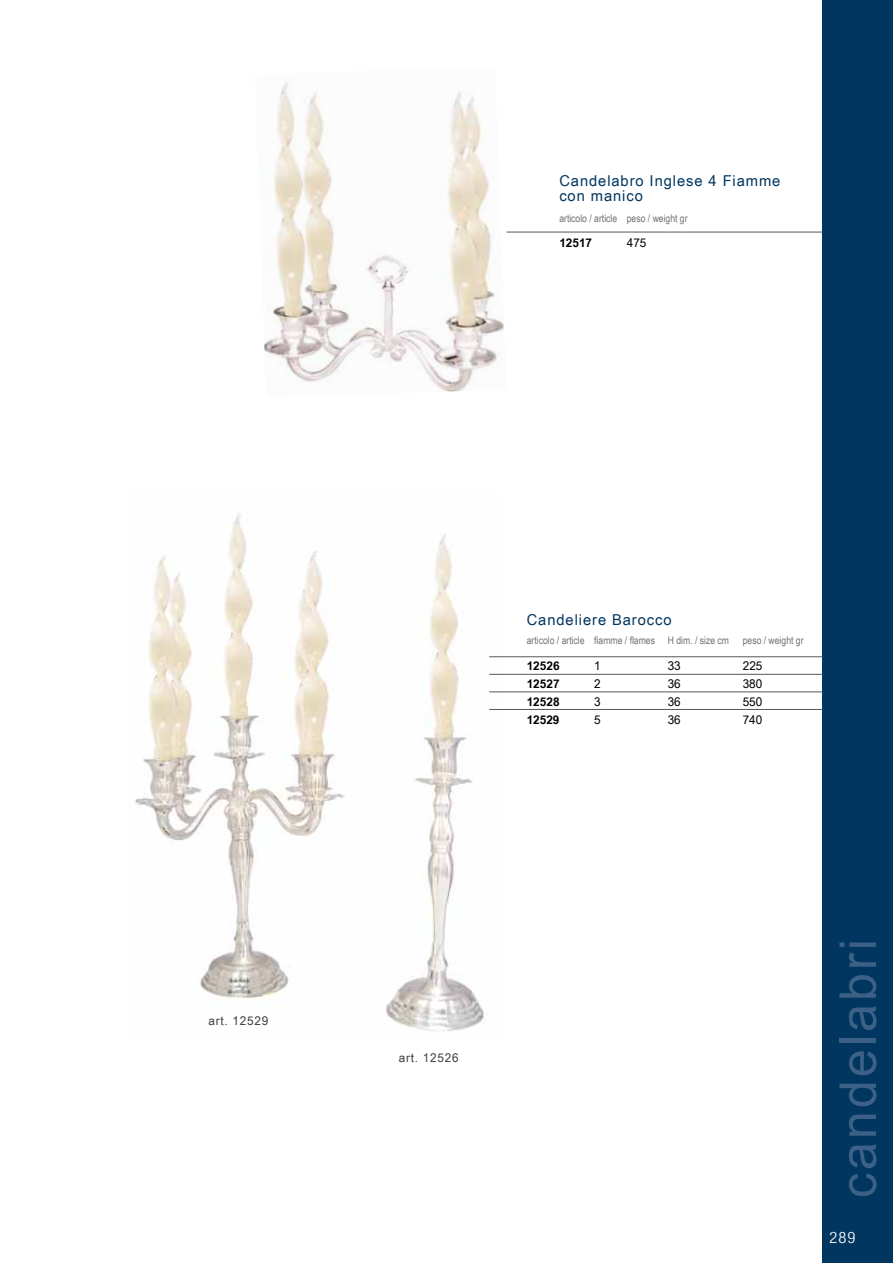
<style>
.page{position:relative;width:893px;height:1263px;background:#fff}
.page>*{position:absolute;margin:0;border:0;box-sizing:border-box;transform-origin:0 0}
.t1{font:51px "Arial Narrow";letter-spacing:.05em;color:#3c6086;scale:1.2 1}
.t2{font:15px/15px "Arial Narrow";letter-spacing:.05em;color:#003660;scale:1.2 1}
.t3{font:300 condensed 15px "Helvetica";color:#fff;scale:1.2 1}
.t4{font:12px "Arial Narrow";color:#000;scale:1.2 1}
.t5{font:700 12px "Arial Narrow";color:#000;scale:1.2 1}
.t6{font:12px "Arial Narrow";letter-spacing:.05em;color:#3e3d40;scale:1.2 1}
.t7{font:10.5px "Arial Narrow";color:#707172}
</style>
<div class="page">
<div style="left:823px;top:0;width:70px;height:1263px;background:#003660"></div>
<img style="left:264px;top:82px;width:240px;height:310px">
<hr style="left:506px;top:232px;width:317px;height:1px;background:#58585a">
<img style="left:135px;top:513px;width:365px;height:519px">
<hr style="left:489px;top:656px;width:334px;height:1px;background:#58585a">
<hr style="left:489px;top:674px;width:334px;height:1px;background:#58585a">
<hr style="left:489px;top:692px;width:334px;height:1px;background:#58585a">
<hr style="left:489px;top:709px;width:334px;height:1px;background:#58585a">
<h2 class="t2" style="left:559px;top:173px;width:186px">Candelabro Inglese 4 Fiamme con manico</h2>
<p class="t5" style="left:559px;top:234px;width:29px">12517</p>
<p class="t4" style="left:627px;top:234px;width:18px">475</p>
<p class="t7" style="left:559px;top:210px;width:130px">articolo / article peso / weight gr</p>
<p class="t6" style="left:209px;top:1012px;width:51px">art. 12529</p>
<h2 class="t2" style="left:527px;top:611px;width:122px">Candeliere Barocco</h2>
<p class="t5" style="left:527px;top:656px;width:29px">12526</p>
<p class="t4" style="left:594px;top:656px;width:7px">1</p>
<p class="t4" style="left:668px;top:656px;width:12px">33</p>
<p class="t4" style="left:743px;top:656px;width:18px">225</p>
<p class="t5" style="left:527px;top:674px;width:29px">12527</p>
<p class="t4" style="left:594px;top:674px;width:7px">2</p>
<p class="t4" style="left:668px;top:674px;width:12px">36</p>
<p class="t4" style="left:743px;top:674px;width:18px">380</p>
<p class="t5" style="left:527px;top:692px;width:29px">12528</p>
<p class="t4" style="left:594px;top:692px;width:7px">3</p>
<p class="t4" style="left:668px;top:692px;width:12px">36</p>
<p class="t4" style="left:743px;top:692px;width:18px">550</p>
<p class="t5" style="left:527px;top:710px;width:29px">12529</p>
<p class="t4" style="left:594px;top:710px;width:7px">5</p>
<p class="t4" style="left:668px;top:710px;width:12px">36</p>
<p class="t4" style="left:743px;top:710px;width:18px">740</p>
<p class="t7" style="left:527px;top:633px;width:204px">articolo / article fiamme / flames H dim. / size cm</p>
<p class="t7" style="left:743px;top:633px;width:62px">peso / weight gr</p>
<p class="t6" style="left:399px;top:1049px;width:51px">art. 12526</p>
<h1 class="t1" style="left:820px;top:1198px;width:217px;rotate:-90deg">candelabri</h1>
<h2 class="t3" style="left:830px;top:1229px;width:23px">289</h2>
</div>
